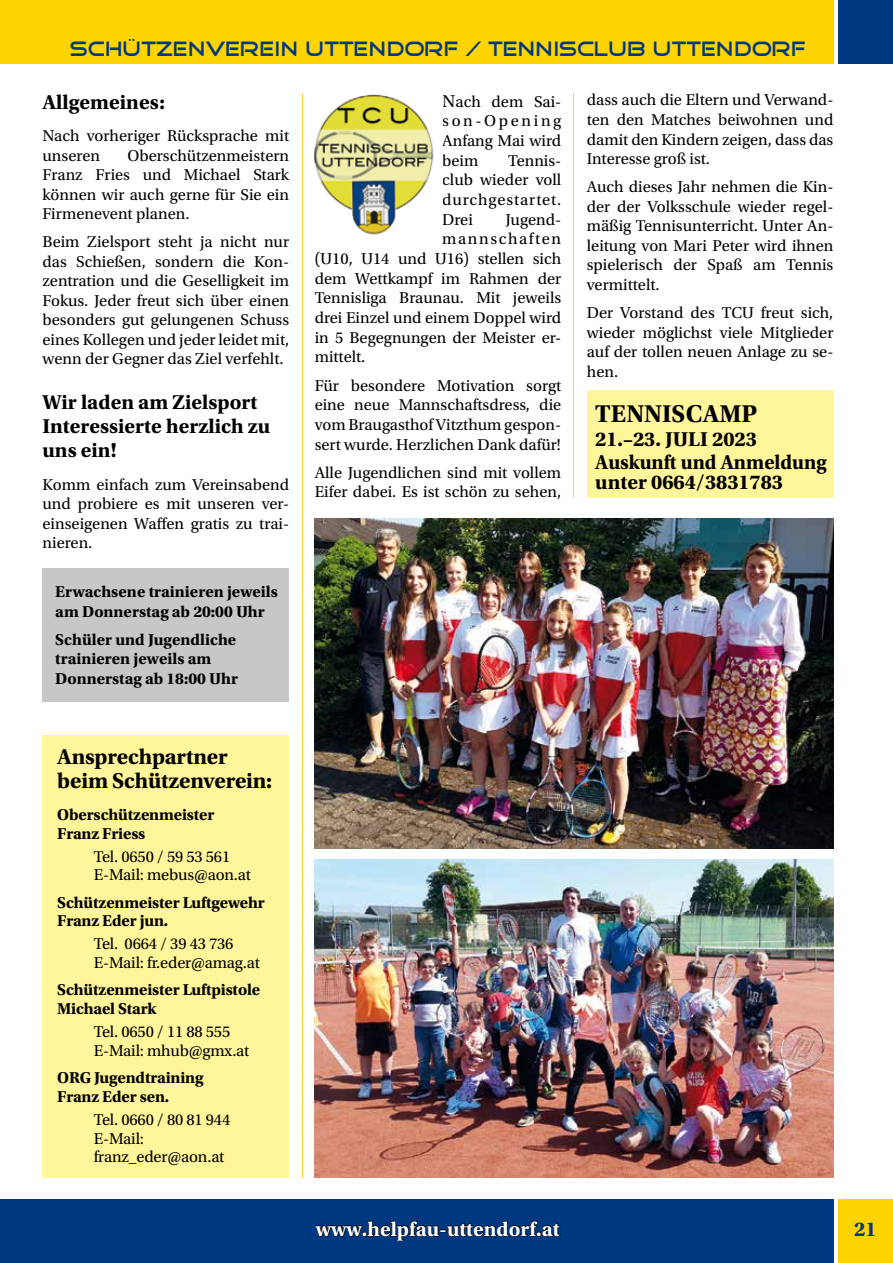
<style>
.page{position:relative;width:893px;height:1263px;background:#fff}
.page>*{position:absolute;margin:0;border:0;box-sizing:border-box;transform-origin:0 0}
.t1{font:700 25.5px "Utopia Std";color:#000}
.t2{font:700 22.5px/24px "Utopia Std";letter-spacing:-.01em;color:#000}
.t3{font:700 21px/24px "Utopia Std";color:#000}
.t4{font:21px "Good Times";color:#003882}
.t5{font:700 21px "Utopia Std";color:#fff}
.t6{font:700 21px "Utopia Std";color:#003882}
.t7{font:16.5px/19.5px "Utopia Std";color:#000;text-align:justify}
.t8{font:700 16.5px/18.8px "Utopia Std";letter-spacing:-.005em;color:#000}
.t9{font:16.5px "Utopia Std";letter-spacing:.095em;color:#000}
.s1{font-size:18px}
</style>
<div class="page">
<div style="left:0;top:0;width:833px;height:64px;background:#ffd400"></div>
<div style="left:0;top:1199px;width:833px;height:64px;background:#003882"></div>
<div style="left:838px;top:1199px;width:55px;height:64px;background:#ffd400"></div>
<svg style="left:315px;top:1220px;width:246px;height:21px"></svg>
<div style="left:838px;top:0;width:55px;height:64px;background:#003882"></div>
<div style="left:43px;top:568px;width:246px;height:134px;background:#c6c7c8"></div>
<div style="left:587px;top:390px;width:246px;height:107px;background:#fff59b"></div>
<hr style="left:302px;top:94px;width:1px;height:1084px;background:#ffd400">
<hr style="left:573px;top:94px;width:1px;height:403px;background:#ffd400">
<div style="left:43px;top:736px;width:246px;height:442px;background:#fff59b"></div>
<img style="left:315px;top:94px;width:119px;height:141px">
<img style="left:315px;top:519px;width:518px;height:329px">
<img style="left:315px;top:859px;width:518px;height:319px">
<p class="t4" style="left:70px;top:39px;width:737px">SCHÜTZENVEREIN UTTENDORF / TENNISCLUB UTTENDORF</p>
<p class="t7" style="left:442px;top:92px;width:121px"><span class="s1">N</span>ach dem Sai&shy;son-Opening Anfang Mai wird beim</p>
<p class="t7" style="left:587px;top:91px;width:248px">dass auch die Eltern und Verwand&shy;ten den Matches beiwohnen und damit den Kindern zeigen, dass das Interesse groß ist.</p>
<p class="t7" style="left:587px;top:177px;width:248px">Auch dieses Jahr nehmen die Kin&shy;der der Volksschule wieder regel&shy;mäßig Tennisunterricht. Unter An&shy;leitung von Mari Peter wird ihnen spielerisch der Spaß am Tennis vermittelt.</p>
<p class="t7" style="left:587px;top:303px;width:248px">Der Vorstand des TCU freut sich, wieder möglichst viele Mitglieder auf der tollen neuen Anlage zu se&shy;hen.</p>
<h1 class="t1" style="left:595px;top:399px;width:164px">TENNISCAMP</h1>
<p class="t3" style="left:595px;top:427px;width:233px">21.–23. JULI 2023<br>Auskunft und Anmeldung</p>
<p class="t3" style="left:595px;top:470px;width:189px">unter 0664/3831783</p>
<p class="t3" style="left:43px;top:90px;width:124px">Allgemeines:</p>
<p class="t7" style="left:43px;top:126px;width:248px">Nach vorheriger Rücksprache mit unseren</p>
<p class="t7" style="left:43px;top:146px;width:248px;text-indent:85px">Oberschützenmeistern Franz Fries und Michael Stark können wir auch gerne für Sie ein Firmenevent planen.</p>
<p class="t7" style="left:43px;top:232px;width:248px">Beim Zielsport steht ja nicht nur das Schießen, sondern die Kon&shy;zentration und die Geselligkeit im Fokus. Jeder freut sich über einen besonders gut gelungenen Schuss eines Kollegen und jeder leidet mit, wenn der Gegner das Ziel verfehlt.</p>
<p class="t3" style="left:43px;top:391px;width:229px">Wir laden am Zielsport<br>Interessierte herzlich zu uns ein!</p>
<p class="t7" style="left:43px;top:475px;width:248px">Komm einfach zum Vereinsabend und probiere es mit unseren ver&shy;einseigenen Waffen gratis zu trai&shy;nieren.</p>
<p class="t8" style="left:55px;top:582px;width:224px;line-height:19.5px">Erwachsene trainieren jeweils am Donnerstag ab 20:00 Uhr</p>
<p class="t8" style="left:55px;top:630px;width:184px;line-height:19.5px">Schüler und Jugendliche trainieren jeweils am<br>Donnerstag ab 18:00 Uhr</p>
<p class="t7" style="left:442px;top:151px;width:121px;text-indent:66px">Tennis&shy;club wieder voll durchgestartet.<br>Drei</p>
<p class="t7" style="left:506px;top:210px;width:57px">Jugend-</p>
<p class="t9" style="left:442px;top:230px;width:121px">mannschaften</p>
<p class="t7" style="left:315px;top:249px;width:248px">(U10, U14 und U16) stellen sich</p>
<p class="t7" style="left:315px;top:269px;width:248px">dem Wettkampf im Rahmen der</p>
<p class="t7" style="left:315px;top:289px;width:248px">Tennisliga Braunau. Mit jeweils</p>
<p class="t7" style="left:315px;top:308px;width:248px">drei Einzel und einem Doppel wird</p>
<p class="t7" style="left:315px;top:328px;width:248px">in 5 Begegnungen der Meister er-</p>
<p class="t7" style="left:315px;top:348px;width:52px">mittelt.</p>
<p class="t7" style="left:315px;top:376px;width:248px">Für besondere Motivation sorgt eine neue Mannschaftsdress, die vom Braugasthof Vitzthum gespon&shy;sert wurde. Herzlichen Dank dafür!</p>
<p class="t7" style="left:315px;top:463px;width:248px">Alle Jugendlichen sind mit vollem<br>Eifer dabei. Es ist schön zu sehen,</p>
<h2 class="t2" style="left:57px;top:745px;width:216px">Ansprechpartner beim Schützenverein:</h2>
<p class="t8" style="left:57px;top:805px;width:159px">Oberschützenmeister<br>Franz Friess</p>
<p class="t7" style="left:94px;top:847px;width:159px;line-height:18.8px">Tel. 0650 / 59 53 561<br>E-Mail: mebus@aon.at</p>
<p class="t8" style="left:57px;top:893px;width:209px">Schützenmeister Luftgewehr<br>Franz Eder jun.</p>
<p class="t7" style="left:94px;top:935px;width:168px;line-height:18.8px">Tel. 0664 / 39 43 736<br>E-Mail: fr.eder@amag.at</p>
<p class="t8" style="left:57px;top:981px;width:204px">Schützenmeister Luftpistole<br>Michael Stark</p>
<p class="t7" style="left:94px;top:1023px;width:157px;line-height:18.8px">Tel. 0650 / 11 88 555<br>E-Mail: mhub@gmx.at</p>
<p class="t8" style="left:57px;top:1068px;width:148px">ORG Jugendtraining<br>Franz Eder sen.</p>
<p class="t7" style="left:94px;top:1110px;width:138px;line-height:18.8px;text-align:left">Tel. 0660 / 80 81 944<br>E-Mail: franz_eder@aon.at</p>
<p class="t5" style="left:316px;top:1217px;width:246px">www.helpfau-uttendorf.at</p>
<p class="t6" style="left:854px;top:1217px;width:24px">21</p>
</div>
